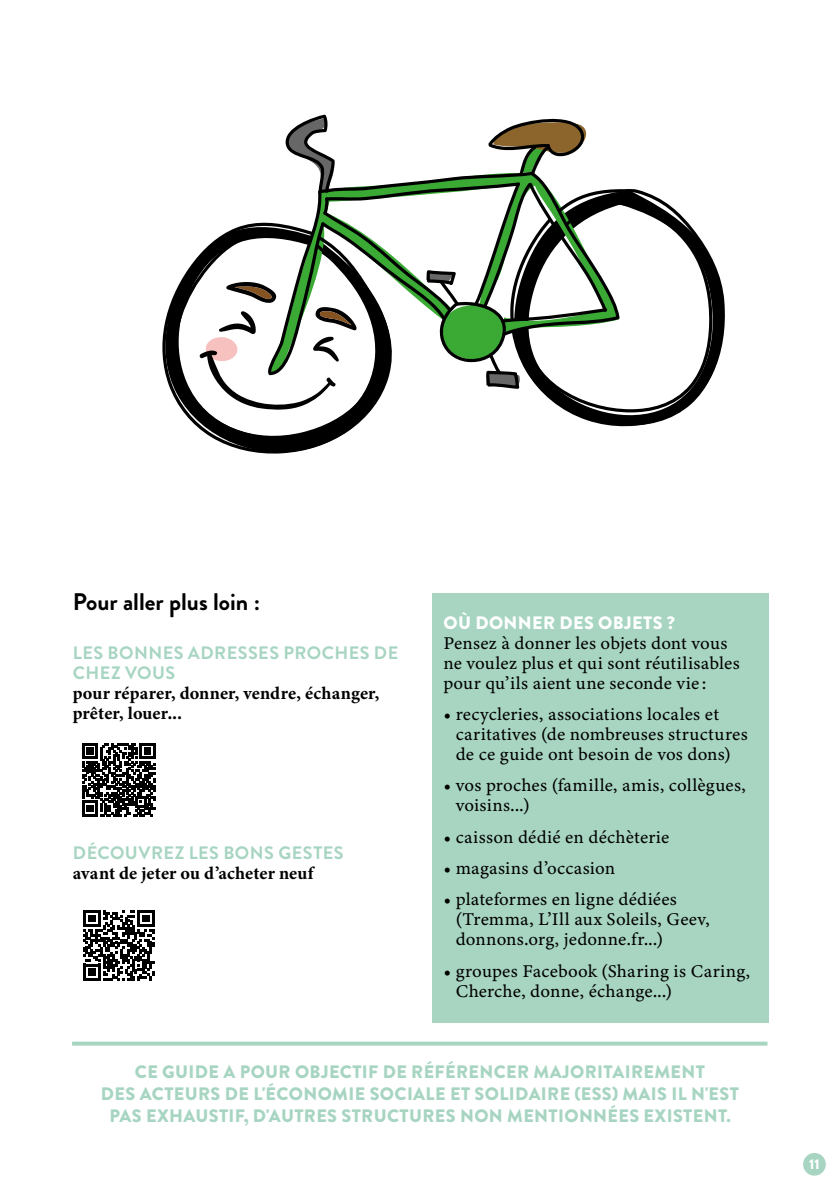
<style>
.page{position:relative;width:840px;height:1191px;background:#fff}
.page>*{position:absolute;margin:0;border:0;box-sizing:border-box;transform-origin:0 0}
.t1{font:700 24px "Brandon Grotesque";color:#000}
.t2{font:18px/20px "Minion Variable Concept";letter-spacing:.01em;color:#000}
.t3{font:900 18px/21.6px "Brandon Grotesque";letter-spacing:.02em;color:#a7d5c2;text-align:center}
.t4{font:700 18px/20px "Brandon Grotesque";letter-spacing:.025em;color:#a7d5c2}
.t5{font:900 18px "Brandon Grotesque";letter-spacing:.02em;color:#fff}
.t6{font:900 14px "Brandon Grotesque";color:#fff}
</style>
<div class="page">
<div style="left:802px;top:1153px;width:23px;height:22px;background:#a7d5c2;border-radius:50%"></div>
<svg style="left:82px;top:743px;width:73px;height:73px"></svg>
<svg style="left:83px;top:910px;width:71px;height:71px"></svg>
<div style="left:432px;top:593px;width:336px;height:429px;background:#a7d5c2"></div>
<svg style="left:72px;top:1041px;width:695px;height:4px;background:#b5dbcb"></svg>
<svg style="left:565px;top:189px;width:160px;height:238px"></svg>
<svg style="left:285px;top:114px;width:334px;height:296px"></svg>
<svg style="left:162px;top:219px;width:235px;height:235px"></svg>
<svg style="left:172px;top:229px;width:207px;height:212px"></svg>
<h1 class="t1" style="left:73px;top:585px;width:189px">Pour aller plus loin :</h1>
<p class="t4" style="left:73px;top:642px;width:327px">LES BONNES ADRESSES PROCHES DE<br>CHEZ VOUS</p>
<p class="t2" style="left:73px;top:682px;width:308px">pour réparer, donner, vendre, échanger, prêter, louer...</p>
<p class="t4" style="left:73px;top:842px;width:272px">DÉCOUVREZ LES BONS GESTES</p>
<p class="t2" style="left:73px;top:862px;width:242px">avant de jeter ou d’acheter neuf</p>
<p class="t5" style="left:443px;top:609px;width:233px">OÙ DONNER DES OBJETS ?</p>
<p class="t2" style="left:443px;top:633px;width:298px">Pensez à donner les objets dont vous ne voulez plus et qui sont réutilisables pour qu’ils aient une seconde vie :</p>
<p class="t2" style="left:455px;top:704px;width:293px;text-indent:-12px">• recycleries, associations locales et caritatives (de nombreuses structures de ce guide ont besoin de vos dons)</p>
<p class="t2" style="left:455px;top:775px;width:291px;text-indent:-12px">• vos proches (famille, amis, collègues, voisins...)</p>
<p class="t2" style="left:443px;top:827px;width:227px">• caisson dédié en déchèterie</p>
<p class="t2" style="left:443px;top:858px;width:173px">• magasins d’occasion</p>
<p class="t2" style="left:455px;top:889px;width:255px;text-indent:-12px">• plateformes en ligne dédiées (Tremma, L’Ill aux Soleils, Geev, donnons.org, jedonne.fr...)</p>
<p class="t2" style="left:455px;top:961px;width:296px;text-indent:-12px">• groupes Facebook (Sharing is Caring,<br>Cherche, donne, échange...)</p>
<p class="t3" style="left:101px;top:1061px;width:639px">CE GUIDE A POUR OBJECTIF DE RÉFÉRENCER MAJORITAIREMENT<br>DES ACTEURS DE L'ÉCONOMIE SOCIALE ET SOLIDAIRE (ESS) MAIS IL N'EST<br>PAS EXHAUSTIF, D'AUTRES STRUCTURES NON MENTIONNÉES EXISTENT.</p>
<p class="t6" style="left:808px;top:1153px;width:12px">11</p>
</div>
